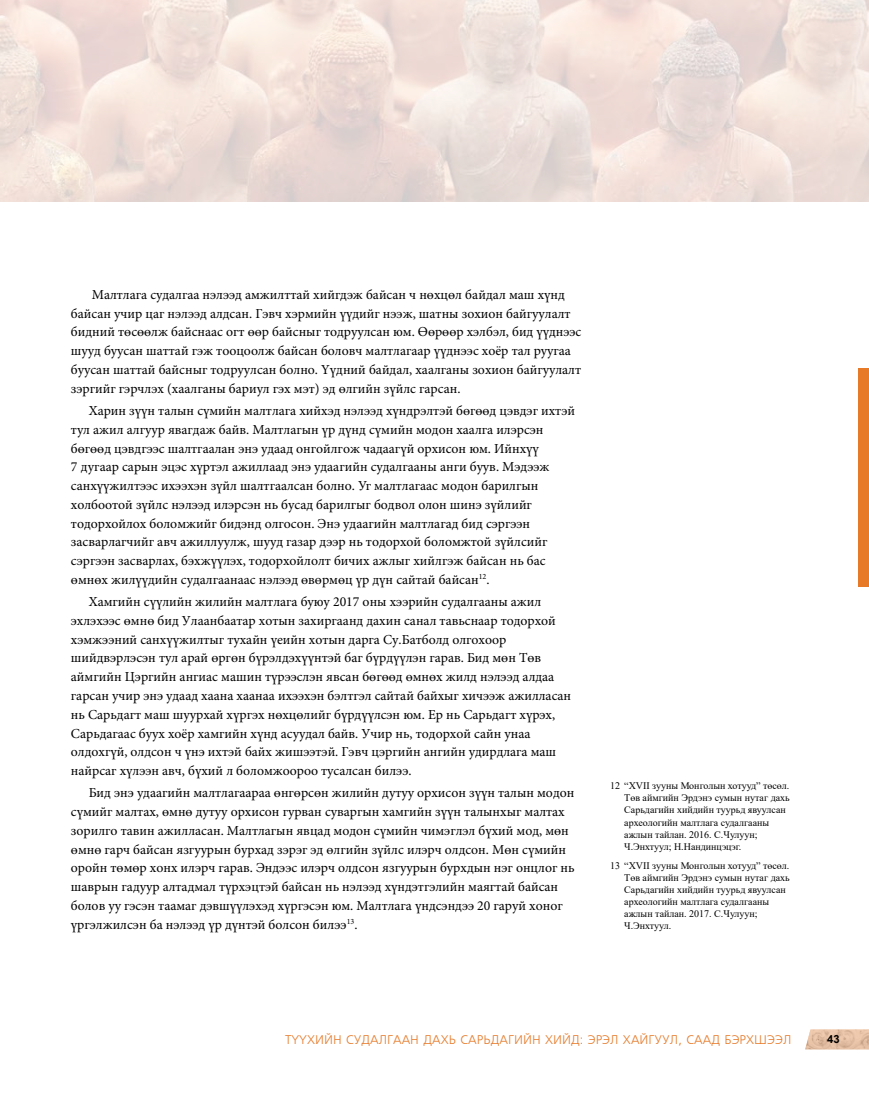
<style>
.page{position:relative;width:869px;height:1099px;background:#fff}
.page>*{position:absolute;margin:0;border:0;box-sizing:border-box;transform-origin:0 0}
.t1{font:13.75px/18.8px "Minion Pro";color:#000}
.t2{font:12.5px "Mogul Freeset";color:#e67a29}
.t3{font:700 11.25px "Arial";color:#000}
.t4{font:10px/12px "Times New Roman";color:#000}
</style>
<div class="page">
<img style="left:805px;top:1029px;width:63px;height:20px">
<div style="left:857px;top:369px;width:11px;height:217px;background:#e67a29"></div>
<img style="left:0;top:0;width:868px;height:201px">
<p class="t1" style="left:71px;top:285px;width:512px;text-indent:21px">Малтлага судалгаа нэлээд амжилттай хийгдэж байсан ч нөхцөл байдал маш хүнд байсан учир цаг нэлээд алдсан. Гэвч хэрмийн үүдийг нээж, шатны зохион байгуулалт бидний төсөөлж байснаас огт өөр байсныг тодруулсан юм. Өөрөөр хэлбэл, бид үүднээс шууд буусан шаттай гэж тооцоолж байсан боловч малтлагаар үүднээс хоёр тал руугаа буусан шаттай байсныг тодруулсан болно. Үүдний байдал, хаалганы зохион байгуулалт зэргийг гэрчлэх (хаалганы бариул гэх мэт) эд өлгийн зүйлс гарсан.</p>
<p class="t1" style="left:71px;top:401px;width:505px;text-indent:18px">Харин зүүн талын сүмийн малтлага хийхэд нэлээд хүндрэлтэй бөгөөд цэвдэг ихтэй тул ажил алгуур явагдаж байв. Малтлагын үр дүнд сүмийн модон хаалга илэрсэн бөгөөд цэвдгээс шалтгаалан энэ удаад онгойлгож чадаагүй орхисон юм. Ийнхүү<br>7 дугаар сарын эцэс хүртэл ажиллаад энэ удаагийн судалгааны анги буув. Мэдээж санхүүжилтээс ихээхэн зүйл шалтгаалсан болно. Уг малтлагаас модон барилгын холбоотой зүйлс нэлээд илэрсэн нь бусад барилгыг бодвол олон шинэ зүйлийг тодорхойлох боломжийг бидэнд олгосон. Энэ удаагийн малтлагад бид сэргээн засварлагчийг авч ажиллуулж, шууд газар дээр нь тодорхой боломжтой зүйлсийг сэргээн засварлах, бэхжүүлэх, тодорхойлолт бичих ажлыг хийлгэж байсан нь бас өмнөх жилүүдийн судалгаанаас нэлээд өвөрмөц үр дүн сайтай байсан<sup>12</sup>.</p>
<p class="t1" style="left:71px;top:592px;width:501px;text-indent:18px">Хамгийн сүүлийн жилийн малтлага буюу 2017 оны хээрийн судалгааны ажил эхлэхээс өмнө бид Улаанбаатар хотын захиргаанд дахин санал тавьснаар тодорхой хэмжээний санхүүжилтыг тухайн үеийн хотын дарга Су.Батболд олгохоор шийдвэрлэсэн тул арай өргөн бүрэлдэхүүнтэй баг бүрдүүлэн гарав. Бид мөн Төв аймгийн Цэргийн ангиас машин түрээслэн явсан бөгөөд өмнөх жилд нэлээд алдаа гарсан учир энэ удаад хаана хаанаа ихээхэн бэлтгэл сайтай байхыг хичээж ажилласан нь Сарьдагт маш шуурхай хүргэх нөхцөлийг бүрдүүлсэн юм. Ер нь Сарьдагт хүрэх, Сарьдагаас буух хоёр хамгийн хүнд асуудал байв. Учир нь, тодорхой сайн унаа олдохгүй, олдсон ч үнэ ихтэй байх жишээтэй. Гэвч цэргийн ангийн удирдлага маш найрсаг хүлээн авч, бүхий л боломжоороо тусалсан билээ.</p>
<p class="t1" style="left:71px;top:783px;width:505px;text-indent:18px">Бид энэ удаагийн малтлагаараа өнгөрсөн жилийн дутуу орхисон зүүн талын модон сүмийг малтах, өмнө дутуу орхисон гурван суваргын хамгийн зүүн талынхыг малтах зорилго тавин ажилласан. Малтлагын явцад модон сүмийн чимэглэл бүхий мод, мөн өмнө гарч байсан язгуурын бурхад зэрэг эд өлгийн зүйлс илэрч олдсон. Мөн сүмийн оройн төмөр хонх илэрч гарав. Эндээс илэрч олдсон язгуурын бурхдын нэг онцлог нь шаврын гадуур алтадмал түрхэцтэй байсан нь нэлээд хүндэтгэлийн маягтай байсан болов уу гэсэн таамаг дэвшүүлэхэд хүргэсэн юм. Малтлага үндсэндээ 20 гаруй хоног үргэлжилсэн ба нэлээд үр дүнтэй болсон билээ<sup>13</sup>.</p>
<p class="t4" style="left:624px;top:779px;width:167px;text-indent:-14px">12 “XVII зууны Монголын хотууд” төсөл.<br>Төв аймгийн Эрдэнэ сумын нутаг дахь Сарьдагийн хийдийн туурьд явуулсан археологийн малтлага судалгааны ажлын тайлан. 2016. С.Чулуун; Ч.Энхтуул; Н.Нандинцэцэг.</p>
<p class="t4" style="left:624px;top:858px;width:167px;text-indent:-14px">13 “XVII зууны Монголын хотууд” төсөл.<br>Төв аймгийн Эрдэнэ сумын нутаг дахь<br>Сарьдагийн хийдийн туурьд явуулсан археологийн малтлага судалгааны ажлын тайлан. 2017. С.Чулуун;<br>Ч.Энхтуул.</p>
<p class="t2" style="left:285px;top:1033px;width:507px">Түүхийн судалгаан дахь Сарьдагийн хийд: эрэл хайгуул, саад бэрхшээл</p>
<p class="t3" style="left:826px;top:1031px;width:14px">43</p>
</div>
